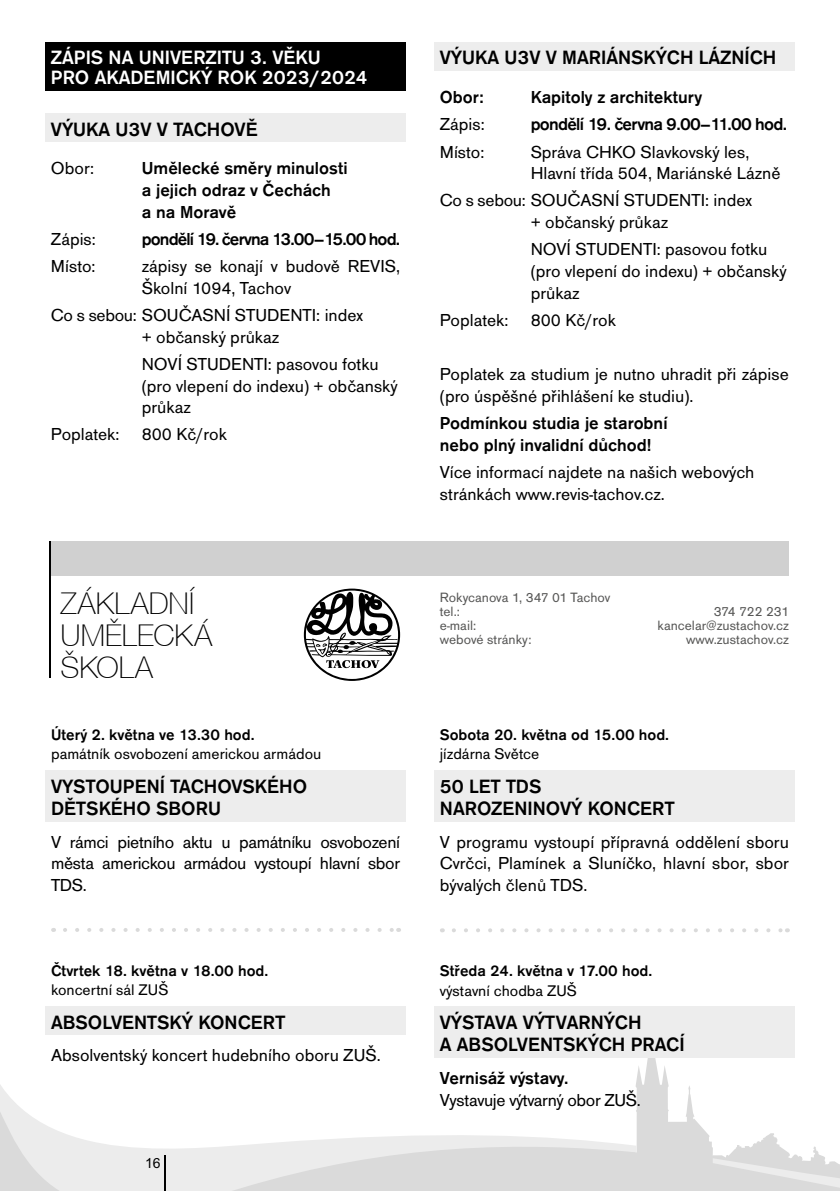
<style>
.page{position:relative;width:840px;height:1191px;background:#fff}
.page>*{position:absolute;margin:0;border:0;box-sizing:border-box;transform-origin:0 0}
.t1{font:100 30px/32px "Helvetica Neue CE";letter-spacing:.005em;color:#000}
.t2{font:500 20px/22px "Accius TOT";color:#000}
.t3{font:500 20px/20px "Accius TOT";color:#fff}
.t4{font:18px/21.6px "Accius TOT";color:#000}
.t5{font:500 18px/21.6px "Accius TOT";color:#000}
.t6{font:500 18px "Accius TOT";letter-spacing:-.05em;color:#000}
.t7{font:500 18px "Accius TOT";letter-spacing:-.04em;color:#000}
.t8{font:18px "Accius TOT";letter-spacing:-.02em;color:#000}
.t9{font:500 16px "Accius TOT";color:#000}
.t10{font:16px "Accius TOT";color:#000}
.t11{font:14px/14px "Accius TOT";color:#575756}
.t12{font:14px "Arial";color:#000}
</style>
<div class="page">
<svg style="left:636px;top:1025px;width:159px;height:43px"></svg>
<svg style="left:636px;top:1068px;width:189px;height:123px"></svg>
<svg style="left:0;top:1057px;width:636px;height:134px"></svg>
<svg style="left:712px;top:1158px;width:127px;height:33px;background:#dedede"></svg>
<hr style="left:165px;top:1155px;width:1px;height:36px;background:#000">
<div style="left:45px;top:43px;width:360px;height:28px;background:#000"></div>
<div style="left:45px;top:63px;width:360px;height:28px;background:#000"></div>
<div style="left:45px;top:113px;width:360px;height:29px;background:#ededed"></div>
<div style="left:434px;top:42px;width:360px;height:28px;background:#ededed"></div>
<div style="left:50px;top:541px;width:738px;height:34px;background:#d0d0d0"></div>
<div style="left:45px;top:770px;width:360px;height:28px;background:#ededed"></div>
<div style="left:45px;top:792px;width:360px;height:29px;background:#ededed"></div>
<svg style="left:65px;top:928px;width:327px;height:4px"></svg>
<div style="left:45px;top:1006px;width:360px;height:28px;background:#ededed"></div>
<div style="left:434px;top:770px;width:360px;height:28px;background:#ededed"></div>
<div style="left:434px;top:792px;width:360px;height:29px;background:#ededed"></div>
<svg style="left:453px;top:928px;width:327px;height:4px"></svg>
<div style="left:434px;top:1006px;width:360px;height:29px;background:#ededed"></div>
<div style="left:434px;top:1028px;width:360px;height:29px;background:#ededed"></div>
<svg style="left:304px;top:588px;width:96px;height:93px"></svg>
<hr style="left:50px;top:541px;width:1px;height:137px;background:#000">
<p class="t3" style="left:51px;top:48px;width:318px">ZÁPIS NA UNIVERZITU 3. VĚKU<br>PRO AKADEMICKÝ ROK 2023/2024</p>
<p class="t2" style="left:51px;top:118px;width:208px">VÝUKA U3V V TACHOVĚ</p>
<p class="t4" style="left:51px;top:158px;width:45px">Obor:</p>
<p class="t5" style="left:142px;top:158px;width:207px">Umělecké směry minulosti a jejich odraz v Čechách<br>a na Moravě</p>
<p class="t4" style="left:51px;top:228px;width:46px">Zápis:</p>
<p class="t6" style="left:142px;top:229px;width:260px">pondělí 19. června 13.00–15.00 hod.</p>
<p class="t4" style="left:51px;top:256px;width:46px">Místo:</p>
<p class="t4" style="left:142px;top:256px;width:260px">zápisy se konají v budově REVIS,<br>Školní 1094, Tachov</p>
<p class="t4" style="left:51px;top:304px;width:313px;text-align:center">Co s sebou: SOUČASNÍ STUDENTI: index + občanský průkaz</p>
<p class="t4" style="left:142px;top:353px;width:257px">NOVÍ STUDENTI: pasovou fotku (pro vlepení do indexu) + občanský průkaz</p>
<p class="t4" style="left:51px;top:424px;width:177px">Poplatek: 800 Kč/rok</p>
<h1 class="t1" style="left:61px;top:588px;width:153px">ZÁKLADNÍ<br>UMĚLECKÁ<br>ŠKOLA</h1>
<p class="t9" style="left:51px;top:726px;width:205px">Úterý 2. května ve 13.30 hod.</p>
<p class="t10" style="left:51px;top:745px;width:271px">památník osvobození americkou armádou</p>
<p class="t2" style="left:51px;top:775px;width:257px">VYSTOUPENÍ TACHOVSKÉHO<br>DĚTSKÉHO SBORU</p>
<p class="t4" style="left:51px;top:831px;width:350px;text-align:justify">V rámci pietního aktu u památníku osvobození města americkou armádou vystoupí hlavní sbor TDS.</p>
<p class="t9" style="left:51px;top:961px;width:218px">Čtvrtek 18. května v 18.00 hod.</p>
<p class="t10" style="left:51px;top:981px;width:119px">koncertní sál ZUŠ</p>
<p class="t2" style="left:51px;top:1011px;width:235px">ABSOLVENTSKÝ KONCERT</p>
<p class="t4" style="left:51px;top:1045px;width:331px">Absolventský koncert hudebního oboru ZUŠ.</p>
<p class="t12" style="left:145px;top:1154px;width:17px">16</p>
<p class="t2" style="left:439px;top:47px;width:338px">VÝUKA U3V V MARIÁNSKÝCH LÁZNÍCH</p>
<p class="t5" style="left:439px;top:86px;width:45px">Obor:</p>
<p class="t5" style="left:530px;top:86px;width:173px">Kapitoly z architektury</p>
<p class="t4" style="left:439px;top:114px;width:46px">Zápis:</p>
<p class="t7" style="left:530px;top:114px;width:258px">pondělí 19. června 9.00–11.00 hod.</p>
<p class="t4" style="left:439px;top:141px;width:46px">Místo:</p>
<p class="t4" style="left:530px;top:141px;width:251px">Správa CHKO Slavkovský les,<br>Hlavní třída 504, Mariánské Lázně</p>
<p class="t4" style="left:439px;top:190px;width:313px;text-align:center">Co s sebou: SOUČASNÍ STUDENTI: index + občanský průkaz</p>
<p class="t4" style="left:530px;top:239px;width:257px">NOVÍ STUDENTI: pasovou fotku (pro vlepení do indexu) + občanský průkaz</p>
<p class="t4" style="left:439px;top:309px;width:177px">Poplatek: 800 Kč/rok</p>
<p class="t4" style="left:439px;top:364px;width:350px">Poplatek za studium je nutno uhradit při zápise (pro úspěšné přihlášení ke studiu).</p>
<p class="t5" style="left:439px;top:413px;width:229px">Podmínkou studia je starobní nebo plný invalidní důchod!</p>
<p class="t4" style="left:439px;top:462px;width:316px">Více informací najdete na našich webových stránkách www.revis-tachov.cz.</p>
<p class="t11" style="left:439px;top:590px;width:172px">Rokycanova 1, 347 01 Tachov tel.:</p>
<p class="t11" style="left:713px;top:604px;width:77px">374 722 231</p>
<p class="t11" style="left:439px;top:618px;width:38px">e-mail:</p>
<p class="t11" style="left:657px;top:618px;width:133px">kancelar@zustachov.cz</p>
<p class="t11" style="left:439px;top:632px;width:93px">webové stránky:</p>
<p class="t11" style="left:685px;top:632px;width:104px">www.zustachov.cz</p>
<p class="t9" style="left:439px;top:726px;width:230px">Sobota 20. května od 15.00 hod.</p>
<p class="t10" style="left:439px;top:745px;width:101px">jízdárna Světce</p>
<p class="t2" style="left:439px;top:775px;width:236px">50 LET TDS<br>NAROZENINOVÝ KONCERT</p>
<p class="t4" style="left:439px;top:831px;width:350px;text-align:justify">V programu vystoupí přípravná oddělení sboru Cvrčci, Plamínek a Sluníčko, hlavní sbor, sbor bývalých členů TDS.</p>
<p class="t9" style="left:439px;top:962px;width:214px">Středa 24. května v 17.00 hod.</p>
<p class="t10" style="left:439px;top:981px;width:138px">výstavní chodba ZUŠ</p>
<p class="t2" style="left:439px;top:1011px;width:246px">VÝSTAVA VÝTVARNÝCH<br>A ABSOLVENTSKÝCH PRACÍ</p>
<p class="t5" style="left:439px;top:1067px;width:130px">Vernisáž výstavy.</p>
<p class="t8" style="left:439px;top:1089px;width:202px">Vystavuje výtvarný obor ZUŠ.</p>
</div>
